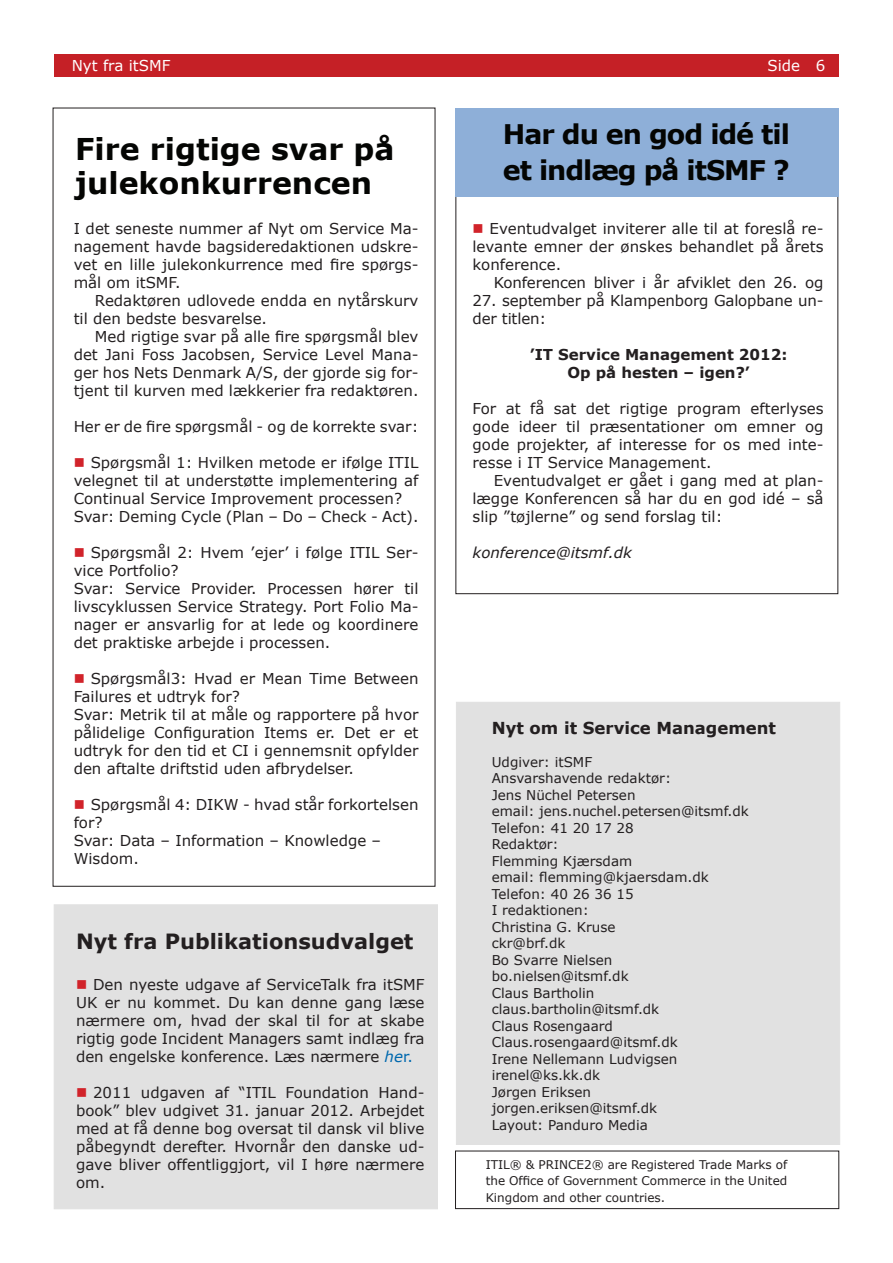
<style>
.page{position:relative;width:893px;height:1263px;background:#fff}
.page>*{position:absolute;margin:0;border:0;box-sizing:border-box;transform-origin:0 0}
.t1{font:700 30px/34.5px "Verdana";color:#040503}
.t2{font:700 27px/36px "Verdana";letter-spacing:-.04em;color:#040503}
.t3{font:700 21px "Verdana";color:#231f20}
.t4{font:700 16.5px "Verdana";color:#231f20}
.t5{font:15px/18px "Verdana";color:#231f20;text-align:justify}
.t6{font:700 15px/18px "Verdana";color:#231f20;text-align:center}
.t7{font:italic 15px "Verdana";color:#231f20}
.t8{font:15px "Verdana";color:#fff}
.t9{font:13.5px/16.5px "Verdana";color:#231f20}
.t10{font:12px/16.5px "Verdana";color:#231f20;text-align:justify}
.s1{font-style:italic;color:#0068ae}
.s2{color:#0068ae}
</style>
<div class="page">
<div style="left:54px;top:54px;width:785px;height:23px;background:#c52026"></div>
<div style="left:455px;top:1151px;width:384px;height:58px;border:1px solid #231f20"></div>
<div style="left:456px;top:702px;width:384px;height:443px;background:#e1e1e1"></div>
<div style="left:54px;top:905px;width:384px;height:304px;background:#e1e1e1"></div>
<div style="left:455px;top:108px;width:384px;height:89px;background:#8eafd8"></div>
<p class="t8" style="left:72px;top:56px;width:100px">Nyt fra itSMF</p>
<p class="t8" style="left:767px;top:56px;width:60px">Side 6</p>
<h1 class="t1" style="left:75px;top:131px;width:321px">Fire rigtige svar på julekonkurrencen</h1>
<p class="t5" style="left:74px;top:220px;width:346px">I det seneste nummer af Nyt om Service Ma&shy;nagement havde bagsideredaktionen udskre&shy;vet en lille julekonkurrence med fire spørgs&shy;mål om itSMF.</p>
<p class="t5" style="left:74px;top:292px;width:346px;text-indent:21px">Redaktøren udlovede endda en nytårskurv til den bedste besvarelse.</p>
<p class="t5" style="left:74px;top:328px;width:346px;text-indent:21px">Med rigtige svar på alle fire spørgsmål blev det Jani Foss Jacobsen, Service Level Mana&shy;ger hos Nets Denmark A/S, der gjorde sig for&shy;tjent til kurven med lækkerier fra redaktøren.</p>
<p class="t5" style="left:74px;top:418px;width:346px">Her er de fire spørgsmål - og de korrekte svar:</p>
<p class="t5" style="left:74px;top:454px;width:346px;text-align:left;text-indent:17px">Spørgsmål 1: Hvilken metode er ifølge ITIL velegnet til at understøtte implementering af Continual Service Improvement processen?<br>Svar: Deming Cycle (Plan – Do – Check - Act).</p>
<p class="t5" style="left:74px;top:544px;width:346px;text-align:left;text-indent:17px">Spørgsmål 2: Hvem ’ejer’ i følge ITIL Ser&shy;vice Portfolio?<br>Svar: Service Provider. Processen hører til livscyklussen Service Strategy. Port Folio Ma&shy;nager er ansvarlig for at lede og koordinere det praktiske arbejde i processen.</p>
<p class="t5" style="left:74px;top:670px;width:346px;text-align:left;text-indent:17px">Spørgsmål3: Hvad er Mean Time Between Failures et udtryk for?<br>Svar: Metrik til at måle og rapportere på hvor pålidelige Configuration Items er. Det er et udtryk for den tid et CI i gennemsnit opfylder den aftalte driftstid uden afbrydelser.</p>
<p class="t5" style="left:74px;top:796px;width:346px;text-align:left;text-indent:17px">Spørgsmål 4: DIKW - hvad står forkortelsen for?<br>Svar: Data – Information – Knowledge –<br>Wisdom.</p>
<h3 class="t3" style="left:76px;top:927px;width:339px">Nyt fra Publikationsudvalget</h3>
<p class="t5" style="left:76px;top:976px;width:350px;text-indent:17px">Den nyeste udgave af ServiceTalk fra itSMF UK er nu kommet. Du kan denne gang læse nærmere om, hvad der skal til for at skabe rigtig gode Incident Managers samt indlæg fra den engelske konference. Læs nærmere <span class="s1">he</span><span class="s2">r.</span></p>
<p class="t5" style="left:76px;top:1084px;width:350px;text-indent:17px">2011 udgaven af “ITIL Foundation Hand&shy;book” blev udgivet 31. januar 2012. Arbejdet med at få denne bog oversat til dansk vil blive påbegyndt derefter. Hvornår den danske ud&shy;gave bliver offentliggjort, vil I høre nærmere om.</p>
<h2 class="t2" style="left:503px;top:115px;width:288px">Har du en god idé til et indlæg på itSMF ?</h2>
<p class="t5" style="left:472px;top:220px;width:352px;text-indent:17px">Eventudvalget inviterer alle til at foreslå re&shy;levante emner der ønskes behandlet på årets konference.</p>
<p class="t5" style="left:494px;top:274px;width:331px">Konferencen bliver i år afviklet den 26. og</p>
<p class="t5" style="left:472px;top:292px;width:352px">27. september på Klampenborg Galopbane un&shy;der titlen:</p>
<p class="t6" style="left:530px;top:345px;width:259px">’IT Service Management 2012:<br>Op på hesten – igen?’</p>
<p class="t5" style="left:473px;top:400px;width:352px">For at få sat det rigtige program efterlyses gode ideer til præsentationer om emner og gode projekter, af interesse for os med inte&shy;resse i IT Service Management.</p>
<p class="t5" style="left:473px;top:472px;width:353px;text-indent:21px">Eventudvalget er gået i gang med at plan&shy;lægge Konferencen så har du en god idé – så slip ”tøjlerne” og send forslag til:</p>
<p class="t7" style="left:473px;top:542px;width:161px">konference@itsmf.dk</p>
<p class="t4" style="left:492px;top:716px;width:286px">Nyt om it Service Management</p>
<p class="t9" style="left:492px;top:754px;width:259px">Udgiver: itSMF<br>Ansvarshavende redaktør:<br>Jens Nüchel Petersen<br>email: jens.nuchel.petersen@itsmf.dk<br>Telefon: 41 20 17 28<br>Redaktør:<br>Flemming Kjærsdam<br>email: flemming@kjaersdam.dk<br>Telefon: 40 26 36 15<br>I redaktionen:<br>Christina G. Kruse<br>ckr@brf.dk<br>Bo Svarre Nielsen bo.nielsen@itsmf.dk<br>Claus Bartholin claus.bartholin@itsmf.dk<br>Claus Rosengaard<br>Claus.rosengaard@itsmf.dk<br>Irene Nellemann Ludvigsen irenel@ks.kk.dk<br>Jørgen Eriksen jorgen.eriksen@itsmf.dk<br>Layout: Panduro Media</p>
<p class="t10" style="left:486px;top:1156px;width:303px">ITIL® &amp; PRINCE2® are Registered Trade Marks of the Office of Government Commerce in the United Kingdom and other countries.</p>
</div>
